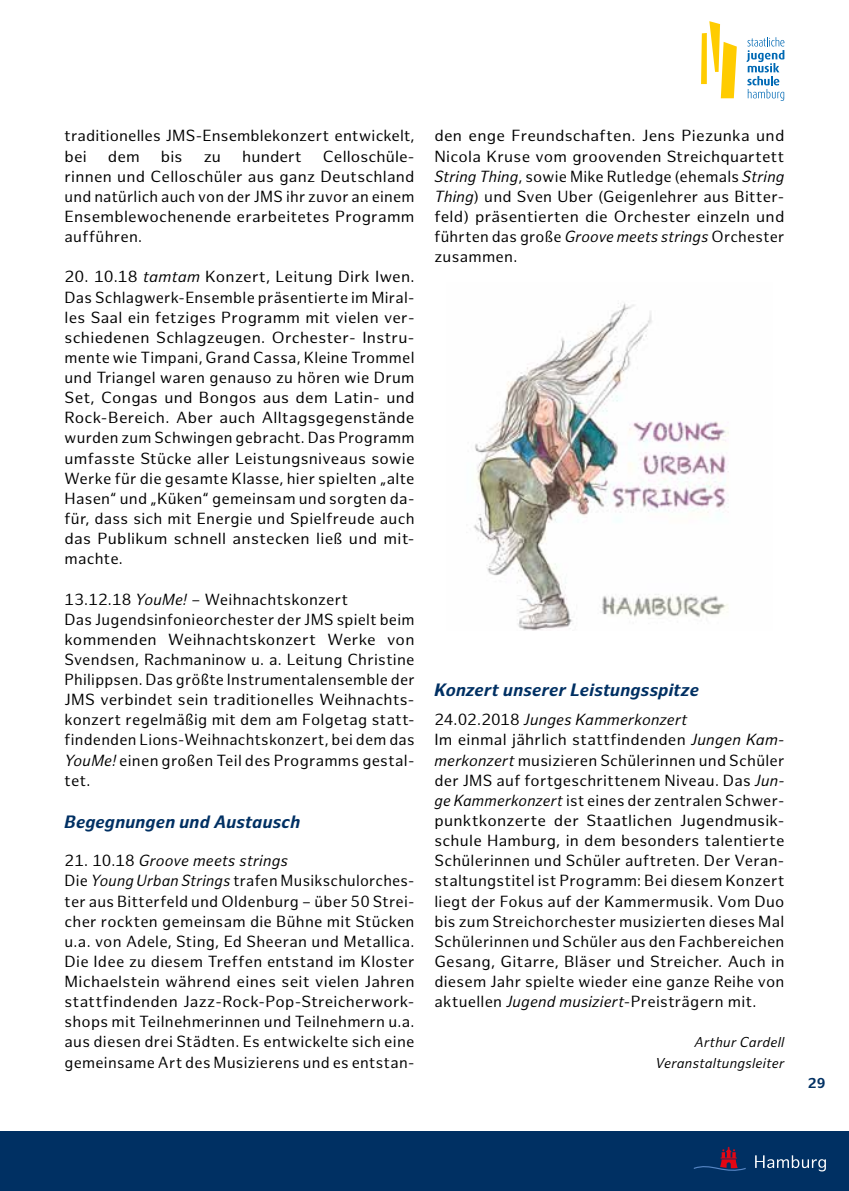
<style>
.page{position:relative;width:849px;height:1191px;background:#fff}
.page>*{position:absolute;margin:0;border:0;box-sizing:border-box;transform-origin:0 0}
.t1{font:italic 700 17.5px "Hamburg Sans";letter-spacing:.015em;color:#003063}
.t2{font:15.75px/20.1px "Hamburg Sans";letter-spacing:.015em;color:#000}
.t3{font:italic 14px/20.1px "Hamburg Sans";letter-spacing:.02em;color:#000;text-align:right}
.t4{font:700 14px "Hamburg Sans";color:#003063}
.s1{font-style:italic}
</style>
<div class="page">
<div style="left:0;top:1131px;width:848px;height:60px;background:#003063"></div>
<svg style="left:693px;top:1146px;width:52px;height:25px"></svg>
<svg style="left:755px;top:1155px;width:70px;height:16px"></svg>
<svg style="left:701px;top:21px;width:35px;height:77px"></svg>
<svg style="left:746px;top:37px;width:38px;height:64px"></svg>
<img style="left:474px;top:303px;width:255px;height:327px">
<p class="t2" style="left:64px;top:126px;width:351px">traditionelles JMS-Ensemblekonzert entwickelt, bei</p>
<p class="t2" style="left:64px;top:147px;width:351px;text-align:justify;text-indent:258px">Celloschüle&shy;rinnen und Celloschüler aus ganz Deutschland und natürlich auch von der JMS ihr zuvor an einem Ensemblewochenende erarbeitetes Programm aufführen.</p>
<p class="t2" style="left:64px;top:267px;width:351px;text-align:justify">20. 10.18 <span class="s1">tamtam</span> Konzert, Leitung Dirk Iwen.<br>Das Schlagwerk-Ensemble präsentierte im Miral&shy;les Saal ein fetziges Programm mit vielen ver&shy;schiedenen Schlagzeugen. Orchester- Instru&shy;mente wie Timpani, Grand Cassa, Kleine Trommel und Triangel waren genauso zu hören wie Drum Set, Congas und Bongos aus dem Latin- und Rock-Bereich. Aber auch Alltagsgegenstände wurden zum Schwingen gebracht. Das Programm umfasste Stücke aller Leistungsniveaus sowie Werke für die gesamte Klasse, hier spielten „alte Hasen“ und „Küken“ gemeinsam und sorgten da&shy;für, dass sich mit Energie und Spielfreude auch das Publikum schnell anstecken ließ und mit&shy;machte.</p>
<p class="t2" style="left:64px;top:589px;width:351px">13.12.18 <span class="s1">YouMe!</span> – Weihnachtskonzert<br>Das Jugendsinfonieorchester der JMS spielt beim kommenden Weihnachtskonzert Werke von Svendsen, Rachmaninow u. a. Leitung Christine Philippsen. Das größte Instrumentalensemble der JMS verbindet sein traditionelles Weihnachts&shy;konzert regelmäßig mit dem am Folgetag statt&shy;findenden Lions-Weihnachtskonzert, bei dem das <span class="s1">YouMe!</span> einen großen Teil des Programms gestal&shy;tet.</p>
<p class="t1" style="left:64px;top:811px;width:237px">Begegnungen und Austausch</p>
<p class="t2" style="left:64px;top:851px;width:351px">21. 10.18 <span class="s1">Groove meets strings<br></span>Die <span class="s1">Young Urban Strings</span> trafen Musikschulorches&shy;ter aus Bitterfeld und Oldenburg – über 50 Strei&shy;cher rockten gemeinsam die Bühne mit Stücken u.a. von Adele, Sting, Ed Sheeran und Metallica.<br>Die Idee zu diesem Treffen entstand im Kloster Michaelstein während eines seit vielen Jahren stattfindenden Jazz-Rock-Pop-Streicherwork&shy;shops mit Teilnehmerinnen und Teilnehmern u.a. aus diesen drei Städten. Es entwickelte sich eine gemeinsame Art des Musizierens und es entstan-</p>
<p class="t2" style="left:108px;top:147px;width:33px">dem</p>
<p class="t2" style="left:161px;top:147px;width:23px">bis</p>
<p class="t2" style="left:204px;top:147px;width:19px">zu</p>
<p class="t2" style="left:242px;top:147px;width:61px">hundert</p>
<p class="t2" style="left:434px;top:126px;width:351px;text-align:justify">den enge Freundschaften. Jens Piezunka und Nicola Kruse vom groovenden Streichquartett <span class="s1">String Thing</span>, sowie Mike Rutledge (ehemals <span class="s1">String Thing</span>) und Sven Uber (Geigenlehrer aus Bitter&shy;feld) präsentierten die Orchester einzeln und führten das große <span class="s1">Groove meets strings</span> Orchester zusammen.</p>
<p class="t1" style="left:434px;top:679px;width:266px">Konzert unserer Leistungsspitze</p>
<p class="t2" style="left:434px;top:710px;width:351px">24.02.2018 <span class="s1">Junges Kammerkonzert<br></span>Im einmal jährlich stattfindenden <span class="s1">Jungen Kam&shy;merkonzert</span> musizieren Schülerinnen und Schüler der JMS auf fortgeschrittenem Niveau. Das <span class="s1">Jun&shy;ge Kammerkonzert</span> ist eines der zentralen Schwer&shy;punktkonzerte der Staatlichen Jugendmusik&shy;schule Hamburg, in dem besonders talentierte Schülerinnen und Schüler auftreten. Der Veran&shy;staltungstitel ist Programm: Bei diesem Konzert liegt der Fokus auf der Kammermusik. Vom Duo bis zum Streichorchester musizierten dieses Mal Schülerinnen und Schüler aus den Fachbereichen Gesang, Gitarre, Bläser und Streicher. Auch in diesem Jahr spielte wieder eine ganze Reihe von aktuellen <span class="s1">Jugend musiziert</span>-Preisträgern mit.</p>
<p class="t3" style="left:655px;top:1033px;width:130px">Arthur Cardell<br>Veranstaltungsleiter</p>
<p class="t4" style="left:807px;top:1074px;width:19px">29</p>
</div>
